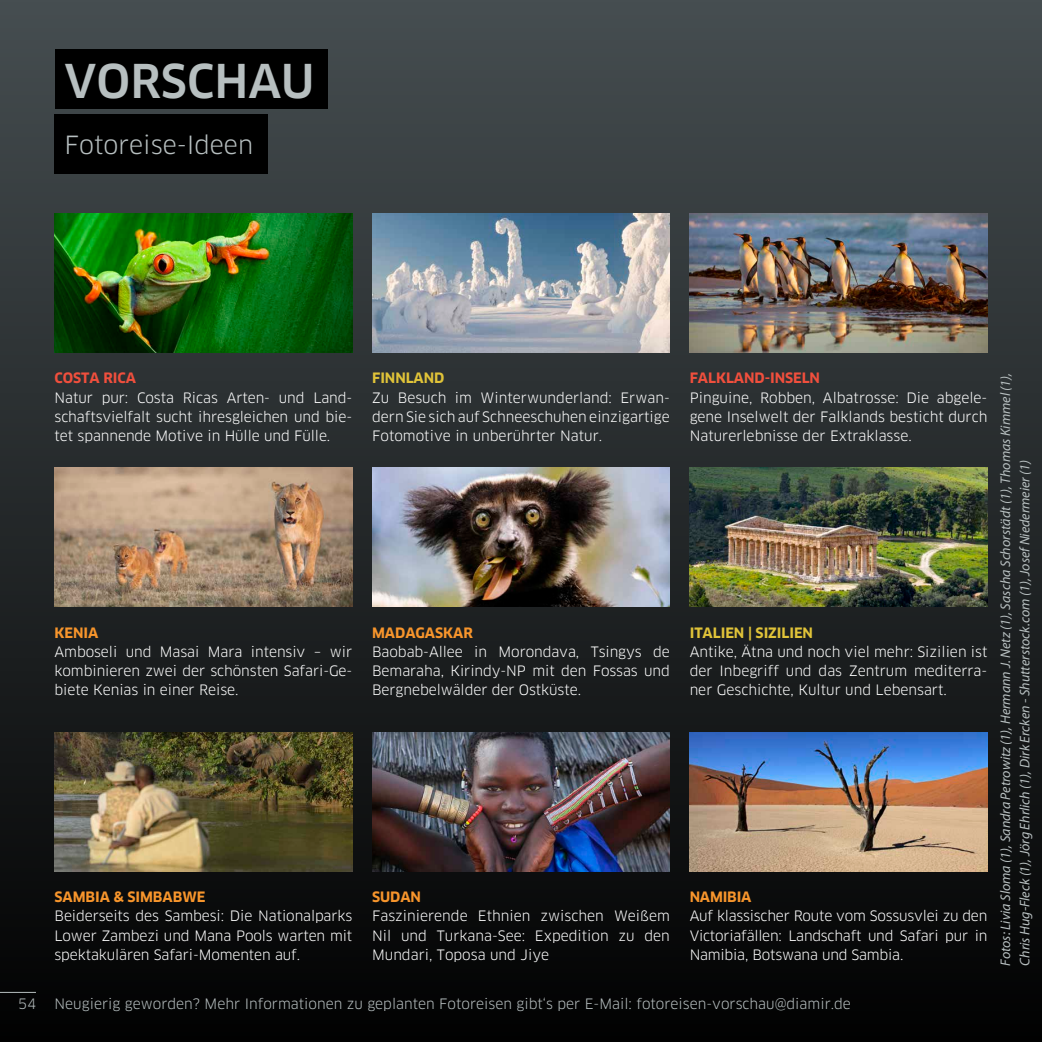
<style>
.page{position:relative;width:1042px;height:1042px;background:#fff}
.page>*{position:absolute;margin:0;border:0;box-sizing:border-box;transform-origin:0 0}
.t1{font:500 45.5px "Clan";color:#b7bfc0}
.t2{font:24.5px "Clan";color:#b7bfc0}
.t3{font:14px/19.2px "Clan";letter-spacing:-.005em;color:#fff;text-align:justify}
.t4{font:italic 14px/19.2px "Myriad Pro";color:#b7bfc0}
.t5{font:14px "Clan";color:#b7bfc0}
.t6{font:700 14px "Clan";letter-spacing:-.005em;color:#f7952c}
.t7{font:700 14px "Clan";letter-spacing:-.005em;color:#f04f3d}
.t8{font:700 14px "Clan";letter-spacing:-.005em;color:#e0c339}
</style>
<div class="page">
<div style="left:0;top:0;width:1042px;height:1042px;background:linear-gradient(to bottom,#464e50,#030202)"></div>
<hr style="left:0;top:992px;width:36px;height:1px;background:#b7bfc0">
<div style="left:55px;top:114px;width:213px;height:60px;background:#000"></div>
<div style="left:55px;top:50px;width:272px;height:59px;background:#000"></div>
<img style="left:372px;top:732px;width:298px;height:139px">
<img style="left:55px;top:213px;width:297px;height:139px">
<img style="left:690px;top:213px;width:297px;height:139px">
<img style="left:690px;top:732px;width:297px;height:139px">
<img style="left:55px;top:468px;width:297px;height:138px">
<img style="left:372px;top:213px;width:298px;height:139px">
<img style="left:55px;top:732px;width:297px;height:139px">
<img style="left:372px;top:468px;width:298px;height:138px">
<img style="left:690px;top:468px;width:297px;height:138px">
<h1 class="t1" style="left:64px;top:56px;width:251px">VORSCHAU</h1>
<h2 class="t2" style="left:64px;top:131px;width:190px">Fotoreise-Ideen</h2>
<p class="t5" style="left:18px;top:995px;width:20px">54</p>
<p class="t7" style="left:55px;top:370px;width:83px">COSTA RICA</p>
<p class="t3" style="left:55px;top:388px;width:299px">Natur pur: Costa Ricas Arten- und Land&shy;schaftsvielfalt sucht ihresgleichen und bie&shy;tet spannende Motive in Hülle und Fülle.</p>
<p class="t8" style="left:372px;top:370px;width:74px">FINNLAND</p>
<p class="t3" style="left:372px;top:388px;width:299px">Zu Besuch im Winterwunderland: Erwan&shy;dern Sie sich auf Schneeschuhen einzigartige Fotomotive in unberührter Natur.</p>
<p class="t7" style="left:690px;top:370px;width:132px">FALKLAND-INSELN</p>
<p class="t3" style="left:690px;top:388px;width:299px">Pinguine, Robben, Albatrosse: Die abgele&shy;gene Inselwelt der Falklands besticht durch Naturerlebnisse der Extraklasse.</p>
<p class="t6" style="left:55px;top:625px;width:45px">KENIA</p>
<p class="t3" style="left:55px;top:642px;width:299px">Amboseli und Masai Mara intensiv – wir kombinieren zwei der schönsten Safari-Ge&shy;biete Kenias in einer Reise.</p>
<p class="t6" style="left:372px;top:625px;width:102px">MADAGASKAR</p>
<p class="t3" style="left:372px;top:642px;width:299px">Baobab-Allee in Morondava, Tsingys de Bemaraha, Kirindy-NP mit den Fossas und Bergnebelwälder der Ostküste.</p>
<p class="t8" style="left:690px;top:625px;width:125px">ITALIEN | SIZILIEN</p>
<p class="t3" style="left:690px;top:642px;width:299px">Antike, Ätna und noch viel mehr: Sizilien ist der Inbegriff und das Zentrum mediterra&shy;ner Geschichte, Kultur und Lebensart.</p>
<p class="t6" style="left:55px;top:889px;width:152px">SAMBIA &amp; SIMBABWE</p>
<p class="t3" style="left:55px;top:906px;width:299px">Beiderseits des Sambesi: Die Nationalparks Lower Zambezi und Mana Pools warten mit spektakulären Safari-Momenten auf.</p>
<p class="t6" style="left:372px;top:889px;width:50px">SUDAN</p>
<p class="t3" style="left:372px;top:906px;width:299px">Faszinierende Ethnien zwischen Weißem Nil und Turkana-See: Expedition zu den Mundari, Toposa und Jiye</p>
<p class="t6" style="left:690px;top:889px;width:63px">NAMIBIA</p>
<p class="t3" style="left:690px;top:906px;width:299px">Auf klassischer Route vom Sossusvlei zu den Victoriafällen: Landschaft und Safari pur in Namibia, Botswana und Sambia.</p>
<p class="t5" style="left:55px;top:996px;width:798px">Neugierig geworden? Mehr Informationen zu geplanten Fotoreisen gibt‘s per E-Mail: fotoreisen-vorschau@diamir.de</p>
<p class="t4" style="left:996px;top:965px;width:595px;rotate:-90deg">Fotos: Livia Sloma (1), Sandra Petrowitz (1), Hermann J. Netz (1), Sascha Schorstädt (1), Thomas Kimmel (1),<br>Chris Hug-Fleck (1), Jörg Ehrlich (1), Dirk Ercken - Shutterstock.com (1), Josef Niedermeier (1)</p>
</div>
